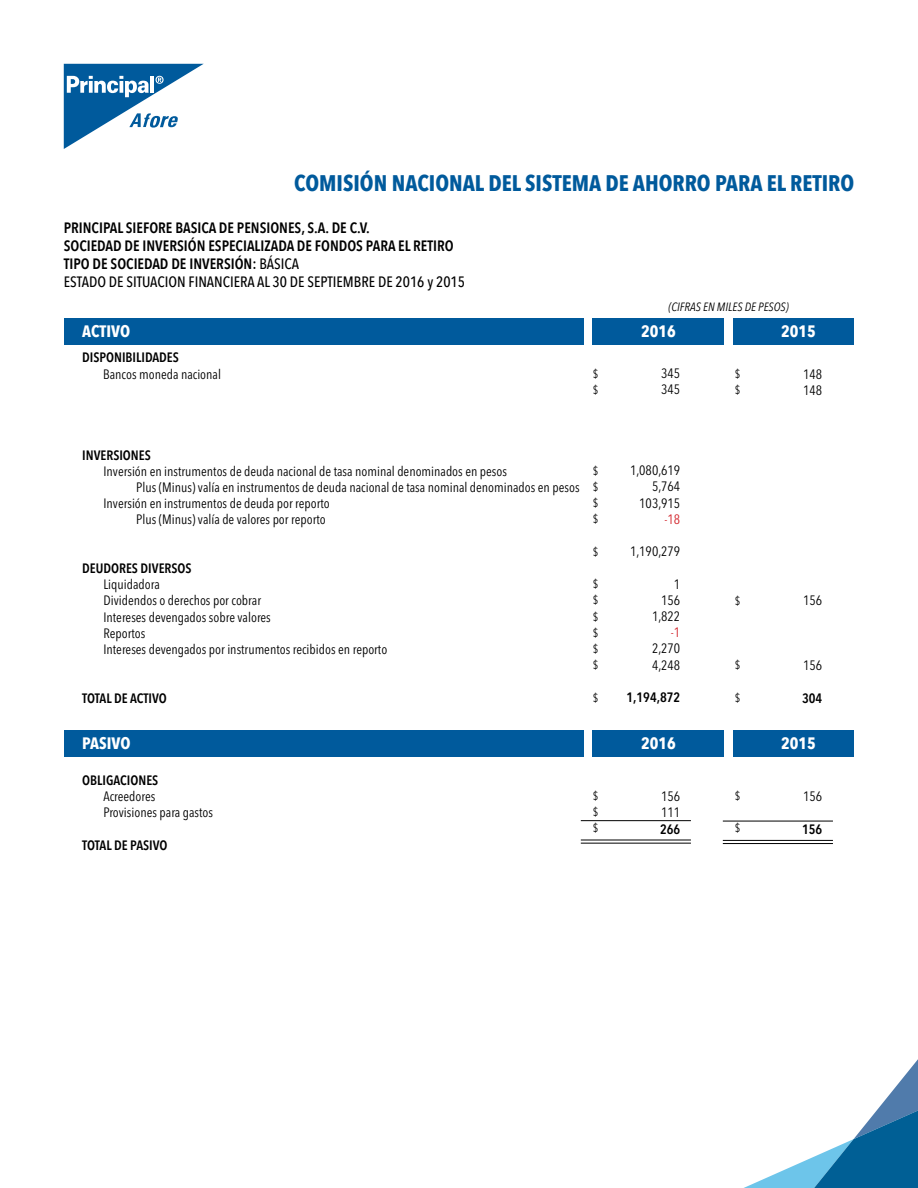
<style>
.page{position:relative;width:918px;height:1188px;background:#fff}
.page>*{position:absolute;margin:0;border:0;box-sizing:border-box;transform-origin:0 0}
.t1{font:700 22.5px "Avenir Next Condensed";color:#005a9c}
.t2{font:700 16.5px "Avenir Next Condensed";color:#fff}
.t3{font:600 15px/18px "Avenir Next Condensed";color:#000}
.t4{font:condensed 13.5px/16.2px "Avenir Next LT Pro";color:#000}
.t5{font:600 condensed 13.5px "Avenir Next LT Pro";color:#000}
.t6{font:condensed 13.5px "Avenir Next LT Pro";color:#d2232a}
.t7{font:condensed 12px/16.2px "Avenir Next LT Pro";color:#000;text-align:justify}
.t8{font:italic 12px "Avenir Next Condensed";color:#000}
.s1{font-weight:500}
</style>
<div class="page">
<svg style="left:744px;top:1059px;width:174px;height:129px"></svg>
<div style="left:64px;top:318px;width:519px;height:27px;background:#005a9c"></div>
<div style="left:64px;top:730px;width:519px;height:27px;background:#005a9c"></div>
<div style="left:734px;top:318px;width:120px;height:27px;background:#005a9c"></div>
<div style="left:734px;top:730px;width:120px;height:27px;background:#005a9c"></div>
<div style="left:593px;top:318px;width:131px;height:27px;background:#005a9c"></div>
<div style="left:593px;top:730px;width:131px;height:27px;background:#005a9c"></div>
<hr style="left:581px;top:820px;width:110px;height:1px;background:#000">
<hr style="left:581px;top:843px;width:110px;height:1px;background:#000">
<hr style="left:581px;top:840px;width:110px;height:1px;background:#000">
<hr style="left:723px;top:821px;width:110px;height:1px;background:#000">
<hr style="left:723px;top:843px;width:110px;height:1px;background:#000">
<hr style="left:723px;top:840px;width:110px;height:1px;background:#000">
<svg style="left:64px;top:64px;width:139px;height:85px"></svg>
<h1 class="t1" style="left:294px;top:170px;width:561px">COMISIÓN NACIONAL DEL SISTEMA DE AHORRO PARA EL RETIRO</h1>
<p class="t3" style="left:64px;top:218px;width:403px">PRINCIPAL SIEFORE BASICA DE PENSIONES, S.A. DE C.V.<br>SOCIEDAD DE INVERSIÓN ESPECIALIZADA DE FONDOS PARA EL RETIRO TIPO DE SOCIEDAD DE INVERSIÓN: <span class="s1">BÁSICA<br>ESTADO DE SITUACION FINANCIERA AL 30 DE SEPTIEMBRE DE 2016 y 2015</span></p>
<p class="t2" style="left:82px;top:321px;width:49px">ACTIVO</p>
<p class="t5" style="left:82px;top:350px;width:98px">DISPONIBILIDADES</p>
<p class="t4" style="left:103px;top:366px;width:119px">Bancos moneda nacional</p>
<p class="t7" style="left:593px;top:365px;width:7px">$ $</p>
<p class="t5" style="left:82px;top:447px;width:70px">INVERSIONES</p>
<p class="t4" style="left:103px;top:463px;width:405px">Inversión en instrumentos de deuda nacional de tasa nominal denominados en pesos</p>
<p class="t4" style="left:136px;top:479px;width:445px">Plus (Minus) valía en instrumentos de deuda nacional de tasa nominal denominados en pesos</p>
<p class="t4" style="left:103px;top:495px;width:228px">Inversión en instrumentos de deuda por reporto</p>
<p class="t4" style="left:136px;top:512px;width:191px">Plus (Minus) valía de valores por reporto</p>
<p class="t5" style="left:82px;top:560px;width:111px">DEUDORES DIVERSOS</p>
<p class="t4" style="left:103px;top:576px;width:285px">Liquidadora<br>Dividendos o derechos por cobrar<br>Intereses devengados sobre valores<br>Reportos<br>Intereses devengados por instrumentos recibidos en reporto</p>
<p class="t5" style="left:82px;top:690px;width:86px">TOTAL DE ACTIVO</p>
<p class="t2" style="left:82px;top:733px;width:50px">PASIVO</p>
<p class="t5" style="left:82px;top:772px;width:78px">OBLIGACIONES</p>
<p class="t4" style="left:103px;top:788px;width:111px">Acreedores<br>Provisiones para gastos</p>
<p class="t5" style="left:82px;top:837px;width:87px">TOTAL DE PASIVO</p>
<p class="t7" style="left:593px;top:462px;width:7px">$ $ $ $</p>
<p class="t7" style="left:593px;top:543px;width:7px">$</p>
<p class="t7" style="left:593px;top:576px;width:7px">$ $ $ $ $ $</p>
<p class="t7" style="left:593px;top:689px;width:7px">$</p>
<p class="t7" style="left:593px;top:788px;width:7px">$ $ $</p>
<p class="t8" style="left:669px;top:300px;width:122px">(CIFRAS EN MILES DE PESOS)</p>
<p class="t2" style="left:641px;top:321px;width:36px">2016</p>
<p class="t2" style="left:781px;top:321px;width:36px">2015</p>
<p class="t4" style="left:661px;top:365px;width:21px">345<br>345</p>
<p class="t7" style="left:735px;top:365px;width:7px">$ $</p>
<p class="t4" style="left:803px;top:366px;width:21px">148<br>148</p>
<p class="t4" style="left:630px;top:462px;width:52px;text-align:right">1,080,619<br>5,764<br>103,915</p>
<p class="t6" style="left:665px;top:511px;width:17px">-18</p>
<p class="t4" style="left:630px;top:543px;width:52px">1,190,279</p>
<p class="t4" style="left:652px;top:576px;width:30px;text-align:right">1<br>156<br>1,822</p>
<p class="t6" style="left:671px;top:624px;width:11px">-1</p>
<p class="t4" style="left:652px;top:641px;width:30px">2,270<br>4,248</p>
<p class="t5" style="left:626px;top:689px;width:55px">1,194,872</p>
<p class="t7" style="left:735px;top:592px;width:7px">$</p>
<p class="t7" style="left:735px;top:657px;width:7px">$</p>
<p class="t7" style="left:735px;top:689px;width:7px">$</p>
<p class="t4" style="left:803px;top:593px;width:21px">156</p>
<p class="t4" style="left:803px;top:657px;width:21px">156</p>
<p class="t5" style="left:802px;top:690px;width:22px">304</p>
<p class="t2" style="left:641px;top:733px;width:36px">2016</p>
<p class="t2" style="left:781px;top:733px;width:36px">2015</p>
<p class="t4" style="left:661px;top:788px;width:21px">156<br>111</p>
<p class="t5" style="left:660px;top:821px;width:22px">266</p>
<p class="t7" style="left:735px;top:788px;width:7px">$</p>
<p class="t7" style="left:735px;top:820px;width:7px">$</p>
<p class="t4" style="left:803px;top:788px;width:21px">156</p>
<p class="t5" style="left:802px;top:821px;width:22px">156</p>
</div>
